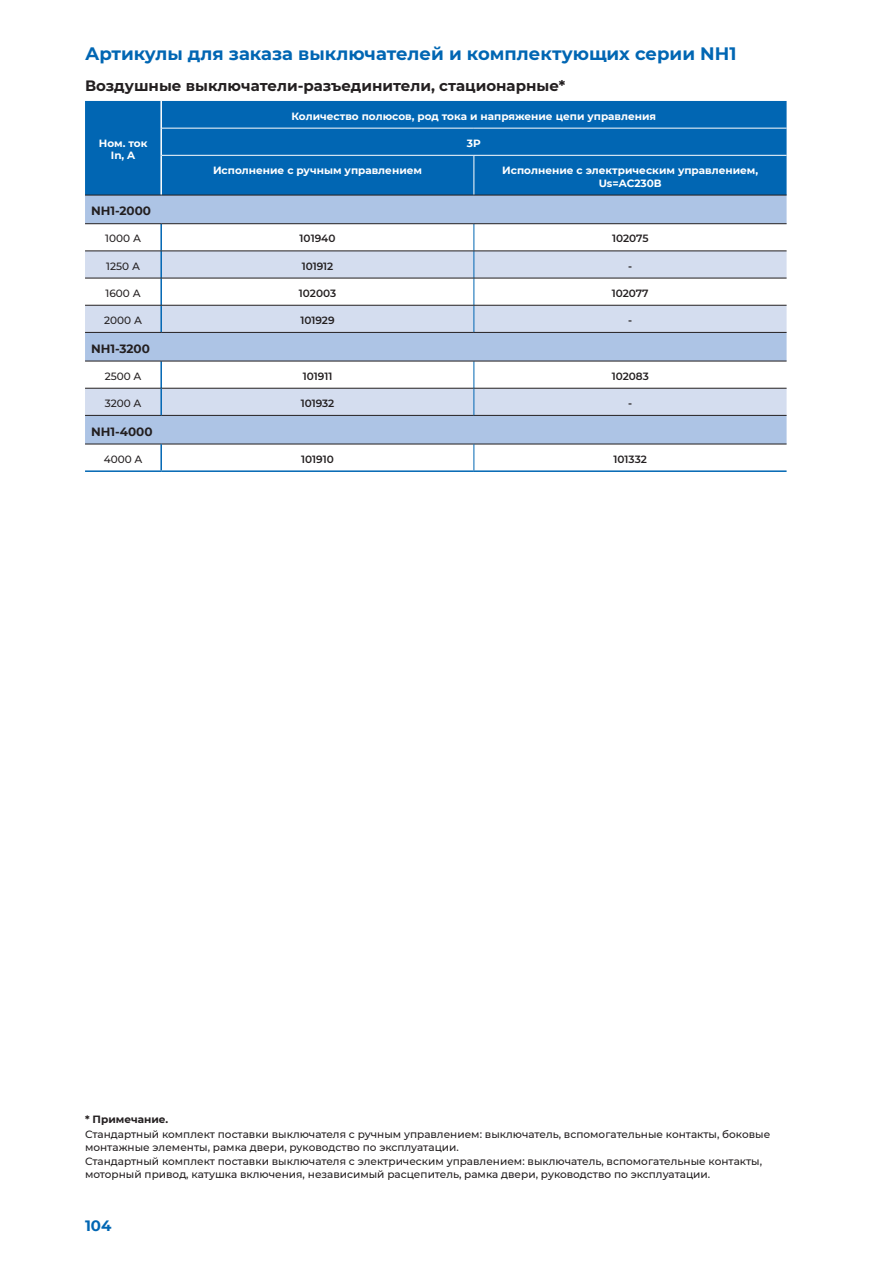
<style>
.page{position:relative;width:893px;height:1263px;background:#fff}
.page>*{position:absolute;margin:0;border:0;box-sizing:border-box;transform-origin:0 0}
.t1{font:700 18px "Montserrat";color:#0166b3}
.t2{font:700 15px "Montserrat";color:#231f20}
.t3{font:700 15px "Montserrat";color:#0166b3}
.t4{font:700 12px "Montserrat";color:#231f20}
.t5{font:500 10.5px/12.6px "Montserrat";color:#231f20}
.t6{font:700 10.5px/12.6px "Montserrat";color:#fff;text-align:center}
.t7{font:600 10.5px "Montserrat";color:#231f20}
.t8{font:700 10.5px "Montserrat";color:#231f20}
</style>
<div class="page">
<div style="left:85px;top:101px;width:702px;height:94px;background:#0166b3"></div>
<svg style="left:85px;top:196px;width:702px;height:248px;fill:#adc4e5"></svg>
<svg style="left:85px;top:252px;width:702px;height:163px;fill:#d4ddef"></svg>
<hr style="left:160px;top:101px;width:2px;height:27px;background:#fff">
<hr style="left:160px;top:128px;width:2px;height:27px;background:#fff">
<hr style="left:160px;top:155px;width:2px;height:40px;background:#fff">
<hr style="left:162px;top:128px;width:312px;height:1px;background:#fff">
<hr style="left:474px;top:128px;width:313px;height:1px;background:#fff">
<hr style="left:162px;top:155px;width:312px;height:1px;background:#fff">
<hr style="left:474px;top:155px;width:313px;height:1px;background:#fff">
<hr style="left:474px;top:155px;width:1px;height:40px;background:#fff">
<hr style="left:160px;top:224px;width:2px;height:27px;background:#0166b3">
<hr style="left:160px;top:251px;width:2px;height:27px;background:#0166b3">
<hr style="left:160px;top:278px;width:2px;height:27px;background:#0166b3">
<hr style="left:160px;top:305px;width:2px;height:27px;background:#0166b3">
<svg style="left:474px;top:224px;width:1px;height:108px"></svg>
<hr style="left:160px;top:361px;width:2px;height:27px;background:#0166b3">
<hr style="left:85px;top:195px;width:76px;height:1px;background:#231f20">
<hr style="left:161px;top:195px;width:313px;height:1px;background:#231f20">
<hr style="left:474px;top:195px;width:313px;height:1px;background:#231f20">
<hr style="left:85px;top:223px;width:76px;height:1px;background:#231f20">
<hr style="left:161px;top:223px;width:313px;height:1px;background:#231f20">
<hr style="left:474px;top:223px;width:313px;height:1px;background:#231f20">
<hr style="left:85px;top:251px;width:76px;height:1px;background:#231f20">
<hr style="left:161px;top:251px;width:313px;height:1px;background:#231f20">
<hr style="left:474px;top:251px;width:313px;height:1px;background:#231f20">
<hr style="left:85px;top:278px;width:76px;height:1px;background:#231f20">
<hr style="left:161px;top:278px;width:313px;height:1px;background:#231f20">
<hr style="left:474px;top:278px;width:313px;height:1px;background:#231f20">
<hr style="left:85px;top:305px;width:76px;height:1px;background:#231f20">
<hr style="left:161px;top:305px;width:313px;height:1px;background:#231f20">
<hr style="left:474px;top:305px;width:313px;height:1px;background:#231f20">
<hr style="left:85px;top:332px;width:76px;height:1px;background:#231f20">
<hr style="left:161px;top:332px;width:313px;height:1px;background:#231f20">
<hr style="left:474px;top:332px;width:313px;height:1px;background:#231f20">
<hr style="left:85px;top:361px;width:76px;height:1px;background:#231f20">
<hr style="left:161px;top:361px;width:313px;height:1px;background:#231f20">
<hr style="left:474px;top:361px;width:313px;height:1px;background:#231f20">
<hr style="left:85px;top:388px;width:76px;height:1px;background:#231f20">
<hr style="left:161px;top:388px;width:313px;height:1px;background:#231f20">
<hr style="left:474px;top:388px;width:313px;height:1px;background:#231f20">
<hr style="left:85px;top:415px;width:76px;height:1px;background:#231f20">
<hr style="left:161px;top:415px;width:313px;height:1px;background:#231f20">
<hr style="left:474px;top:415px;width:313px;height:1px;background:#231f20">
<hr style="left:85px;top:444px;width:76px;height:1px;background:#231f20">
<hr style="left:161px;top:444px;width:313px;height:1px;background:#231f20">
<hr style="left:474px;top:444px;width:313px;height:1px;background:#231f20">
<hr style="left:160px;top:388px;width:2px;height:27px;background:#0166b3">
<svg style="left:474px;top:361px;width:1px;height:54px"></svg>
<hr style="left:85px;top:470px;width:76px;height:2px;background:#0166b3">
<hr style="left:160px;top:444px;width:2px;height:26px;background:#0166b3">
<hr style="left:161px;top:470px;width:313px;height:2px;background:#0166b3">
<svg style="left:474px;top:444px;width:1px;height:26px"></svg>
<hr style="left:474px;top:470px;width:313px;height:2px;background:#0166b3">
<h1 class="t1" style="left:85px;top:41px;width:653px">Артикулы для заказа выключателей и комплектующих серии NH1</h1>
<h2 class="t2" style="left:85px;top:75px;width:482px">Воздушные выключатели-разъединители, стационарные*</h2>
<p class="t6" style="left:99px;top:136px;width:50px">Ном. ток<br>In, A</p>
<p class="t6" style="left:292px;top:109px;width:366px">Количество полюсов, род тока и напряжение цепи управления</p>
<p class="t6" style="left:467px;top:136px;width:15px">3P</p>
<p class="t6" style="left:213px;top:163px;width:211px">Исполнение с ручным управлением</p>
<p class="t6" style="left:502px;top:163px;width:257px">Исполнение с электрическим управлением,<br>Us=AC230В</p>
<p class="t4" style="left:91px;top:202px;width:62px">NH1-2000</p>
<p class="t5" style="left:105px;top:232px;width:37px">1000 А</p>
<p class="t7" style="left:300px;top:231px;width:37px">101940</p>
<p class="t7" style="left:612px;top:231px;width:38px">102075</p>
<p class="t5" style="left:106px;top:259px;width:35px">1250 А</p>
<p class="t7" style="left:302px;top:258px;width:33px">101912</p>
<p class="t7" style="left:628px;top:258px;width:6px">-</p>
<p class="t5" style="left:106px;top:286px;width:37px">1600 А</p>
<p class="t7" style="left:299px;top:286px;width:39px">102003</p>
<p class="t7" style="left:612px;top:286px;width:38px">102077</p>
<p class="t5" style="left:104px;top:313px;width:39px">2000 А</p>
<p class="t7" style="left:300px;top:313px;width:36px">101929</p>
<p class="t7" style="left:628px;top:313px;width:6px">-</p>
<p class="t4" style="left:91px;top:340px;width:60px">NH1-3200</p>
<p class="t5" style="left:105px;top:369px;width:38px">2500 А</p>
<p class="t7" style="left:303px;top:368px;width:31px">101911</p>
<p class="t7" style="left:612px;top:368px;width:39px">102083</p>
<p class="t5" style="left:105px;top:396px;width:38px">3200 А</p>
<p class="t7" style="left:301px;top:396px;width:35px">101932</p>
<p class="t7" style="left:628px;top:396px;width:6px">-</p>
<p class="t4" style="left:91px;top:423px;width:63px">NH1-4000</p>
<p class="t5" style="left:104px;top:452px;width:40px">4000 А</p>
<p class="t7" style="left:301px;top:451px;width:34px">101910</p>
<p class="t7" style="left:614px;top:451px;width:35px">101332</p>
<p class="t8" style="left:85px;top:1112px;width:85px">* Примечание.</p>
<p class="t5" style="left:85px;top:1127px;width:687px">Стандартный комплект поставки выключателя с ручным управлением: выключатель, вспомогательные контакты, боковые монтажные элементы, рамка двери, руководство по эксплуатации.</p>
<p class="t5" style="left:85px;top:1155px;width:679px">Стандартный комплект поставки выключателя с электрическим управлением: выключатель, вспомогательные контакты, моторный привод, катушка включения, независимый расцепитель, рамка двери, руководство по эксплуатации.</p>
<h2 class="t3" style="left:85px;top:1214px;width:28px">104</h2>
</div>
